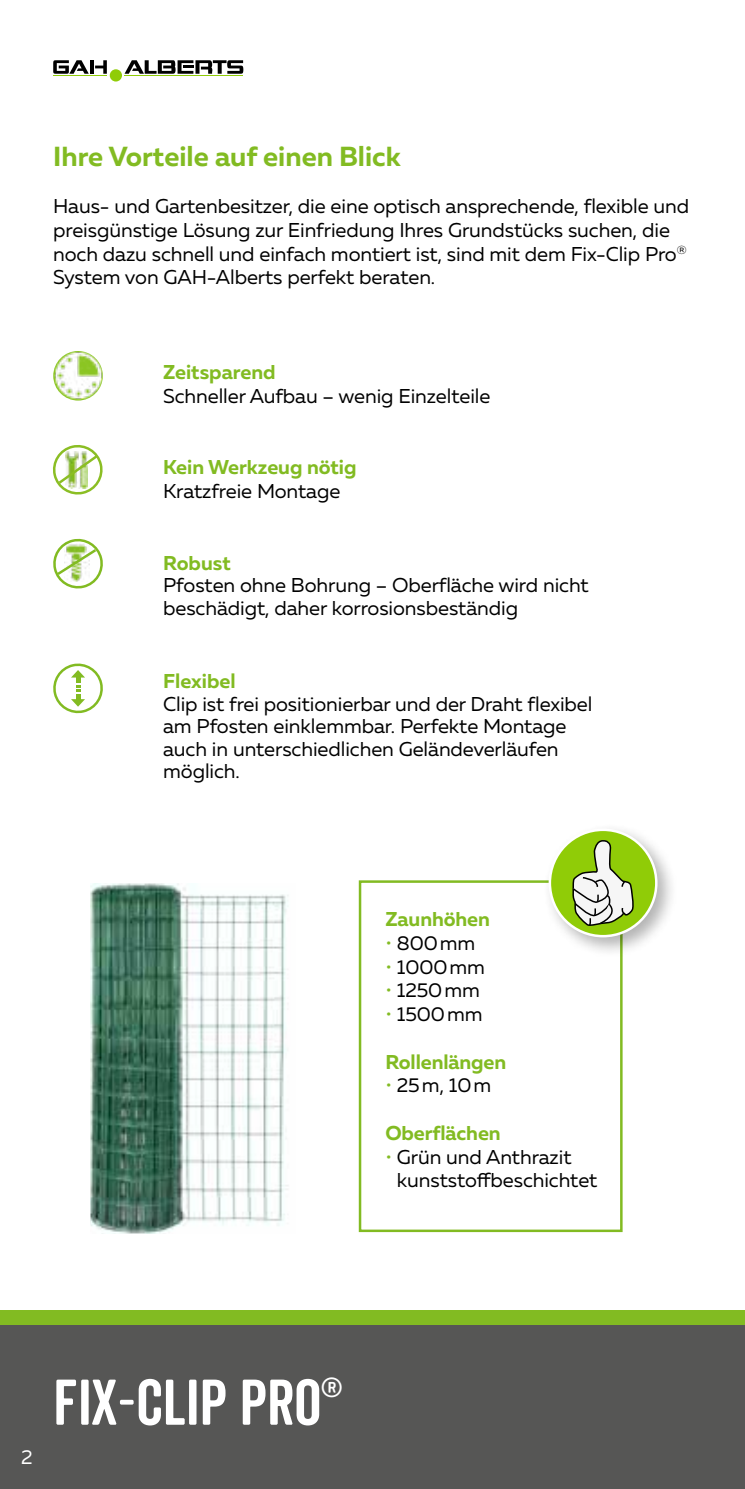
<style>
.page{position:relative;width:745px;height:1489px;background:#fff}
.page>*{position:absolute;margin:0;border:0;box-sizing:border-box;transform-origin:0 0}
.t1{font:62.5px "Veneer Clean Soft";color:#fff}
.t2{font:700 27.5px "Muller";color:#82bb22}
.t3{font:20px/23.8px "Muller";letter-spacing:-.005em;color:#000}
.t4{font:700 20px "Muller";letter-spacing:-.005em;color:#82bb22}
.t5{font:20px "Muller";color:#fff}
.s1{color:#82bb22}
</style>
<div class="page">
<div style="left:0;top:1310px;width:744px;height:14px;background:#82bb22"></div>
<svg style="left:744px;top:1310px;width:1px;height:14px"></svg>
<div style="left:0;top:1324px;width:744px;height:164px;background:#565655"></div>
<hr style="left:744px;top:1324px;width:1px;height:164px;background:#565655">
<svg style="left:53px;top:60px;width:36px;height:14px"></svg>
<hr style="left:90px;top:60px;width:4px;height:14px;background:#000">
<svg style="left:95px;top:60px;width:12px;height:14px"></svg>
<hr style="left:124px;top:75px;width:119px;height:1px;background:#90cc07">
<hr style="left:53px;top:75px;width:54px;height:1px;background:#90cc07">
<svg style="left:124px;top:60px;width:119px;height:14px"></svg>
<div style="left:110px;top:69px;width:12px;height:12px;background:#90cc07;border-radius:50%"></div>
<svg style="left:53px;top:445px;width:50px;height:50px"></svg>
<svg style="left:53px;top:538px;width:50px;height:51px"></svg>
<img style="left:53px;top:351px;width:50px;height:49px;border-radius:25px">
<img style="left:90px;top:883px;width:199px;height:350px">
<div style="left:358px;top:880px;width:264px;height:351px;border:2px solid #82bb22"></div>
<div style="left:542px;top:822px;width:135px;height:135px;background:#000;opacity:.3"></div>
<svg style="left:549px;top:829px;width:107px;height:107px;background:#9dd124"></svg>
<svg style="left:571px;top:838px;width:63px;height:89px"></svg>
<div style="left:548px;top:828px;width:109px;height:109px;border:2px solid #fff;border-radius:50%"></div>
<svg style="left:53px;top:663px;width:50px;height:51px"></svg>
<h2 class="t2" style="left:53px;top:139px;width:349px">Ihre Vorteile auf einen Blick</h2>
<p class="t3" style="left:53px;top:194px;width:637px">Haus- und Gartenbesitzer, die eine optisch ansprechende, flexible und preisgünstige Lösung zur Einfriedung Ihres Grundstücks suchen, die noch dazu schnell und einfach montiert ist, sind mit dem Fix-Clip Pro<sup>® </sup>System von GAH-Alberts perfekt beraten.</p>
<p class="t4" style="left:163px;top:360px;width:114px">Zeitsparend</p>
<p class="t3" style="left:163px;top:384px;width:328px">Schneller Aufbau – wenig Einzelteile</p>
<p class="t4" style="left:163px;top:455px;width:195px">Kein Werkzeug nötig</p>
<p class="t3" style="left:163px;top:479px;width:178px">Kratzfreie Montage</p>
<p class="t4" style="left:163px;top:550px;width:69px">Robust</p>
<p class="t3" style="left:163px;top:573px;width:427px;line-height:22.5px">Pfosten ohne Bohrung – Oberfläche wird nicht beschädigt, daher korrosionsbeständig</p>
<p class="t4" style="left:163px;top:669px;width:74px">Flexibel</p>
<p class="t3" style="left:163px;top:692px;width:430px;line-height:22.5px">Clip ist frei positionierbar und der Draht flexibel am Pfosten einklemmbar. Perfekte Montage auch in unterschiedlichen Geländeverläufen möglich.</p>
<p class="t4" style="left:385px;top:906px;width:106px">Zaunhöhen</p>
<p class="t3" style="left:385px;top:930px;width:91px"><span class="s1">•</span> 800mm</p>
<p class="t3" style="left:385px;top:954px;width:101px"><span class="s1">•</span> 1000mm</p>
<p class="t3" style="left:385px;top:978px;width:96px"><span class="s1">•</span> 1250mm</p>
<p class="t3" style="left:385px;top:1001px;width:99px"><span class="s1">•</span> 1500mm</p>
<p class="t4" style="left:385px;top:1049px;width:122px">Rollenlängen</p>
<p class="t3" style="left:385px;top:1073px;width:107px"><span class="s1">•</span> 25m, 10m</p>
<p class="t4" style="left:385px;top:1120px;width:117px">Oberflächen</p>
<p class="t3" style="left:396px;top:1144px;width:202px;text-indent:-11px"><span class="s1">•</span> Grün und Anthrazit kunststoffbeschichtet</p>
<p class="t5" style="left:21px;top:1444px;width:13px">2</p>
<h1 class="t1" style="left:53px;top:1364px;width:290px">FIX-CLIP PRO<sup>®</sup></h1>
</div>
